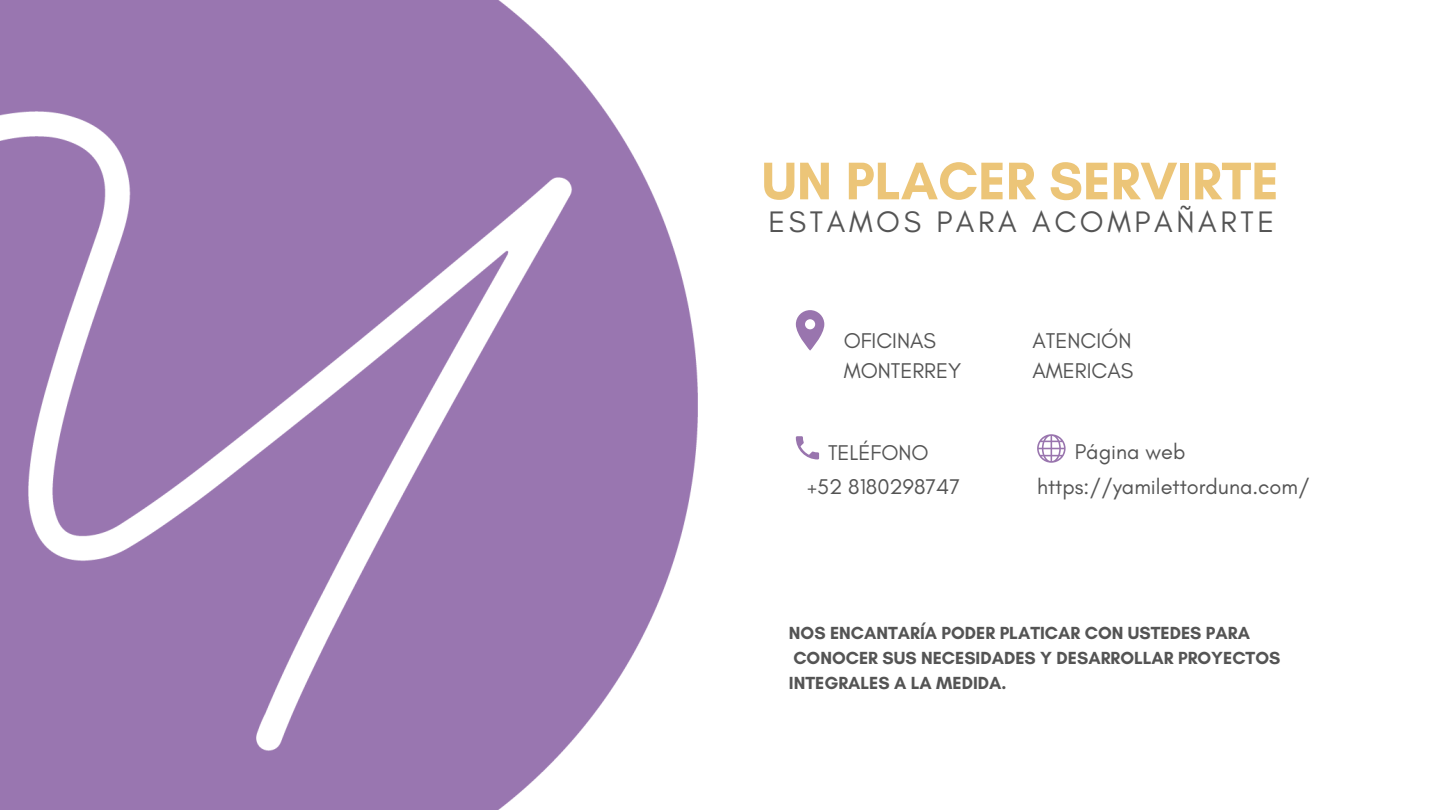
<style>
.page{position:relative;width:1440px;height:810px;background:#fff}
.page>*{position:absolute;margin:0;border:0;box-sizing:border-box;transform-origin:0 0}
.t1{font:700 53.9px "Glacial Indifference";color:#ecc578}
.t2{font:30.2px "Glacial Indifference";letter-spacing:.12em;color:#545454}
.t3{font:21.7px/29.8px "Glacial Indifference";color:#545454}
.t4{font:700 17.8px/24.8px "Glacial Indifference";color:#545454}
</style>
<div class="page">
<svg style="left:796px;top:310px;width:28px;height:41px"></svg>
<svg style="left:796px;top:436px;width:23px;height:23px"></svg>
<svg style="left:1037px;top:434px;width:29px;height:29px"></svg>
<img style="left:0;top:0;width:698px;height:810px">
<h1 class="t1" style="left:762px;top:148px;width:519px">UN PLACER SERVIRTE</h1>
<h2 class="t2" style="left:769px;top:203px;width:507px">ESTAMOS PARA ACOMPAÑARTE</h2>
<p class="t3" style="left:844px;top:325px;width:94px">OFICINAS</p>
<p class="t3" style="left:844px;top:355px;width:119px">MONTERREY</p>
<p class="t3" style="left:828px;top:437px;width:102px">TELÉFONO</p>
<p class="t3" style="left:807px;top:472px;width:154px">+52 8180298747</p>
<p class="t3" style="left:1032px;top:325px;width:102px">ATENCIÓN<br>AMERICAS</p>
<p class="t3" style="left:1037px;top:433px;width:274px;line-height:35.7px;text-indent:38px">Página web https://yamilettorduna.com/</p>
<p class="t4" style="left:789px;top:621px;width:493px">NOS ENCANTARÍA PODER PLATICAR CON USTEDES PARA<br>CONOCER SUS NECESIDADES Y DESARROLLAR PROYECTOS<br>INTEGRALES A LA MEDIDA.</p>
</div>
